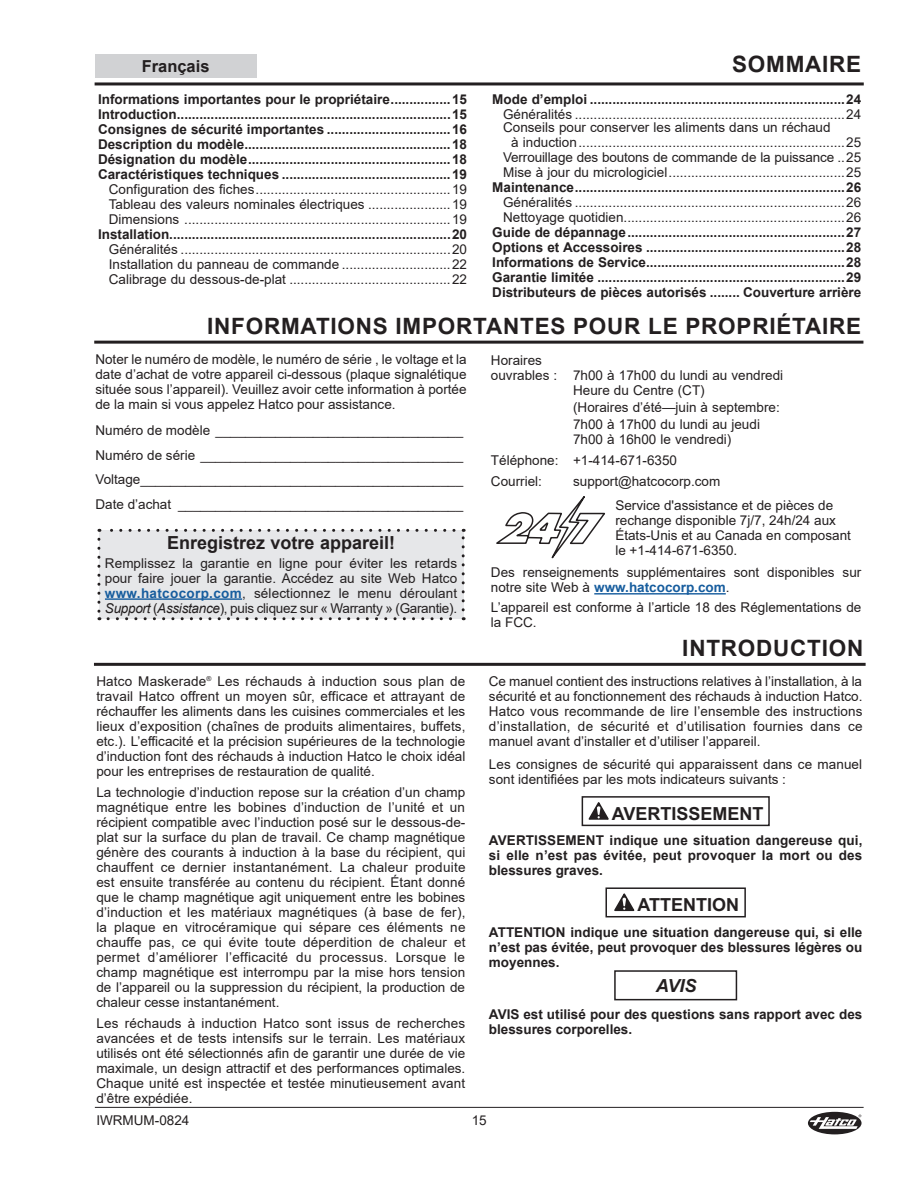
<style>
.page{position:relative;width:918px;height:1188px;background:#fff}
.page>*{position:absolute;margin:0;border:0;box-sizing:border-box;transform-origin:0 0}
.Sec_Header-Right{font:700 22.5px "Arial";letter-spacing:.035em;color:#231f20}
.Graphic{font:700 18px "Arial";color:#231f20}
.t1{font:italic 700 18px "Arial";color:#231f20}
.t2{font:700 16.5px "Arial";color:#231f20}
.Body{font:13.5px/15px "Arial";color:#231f20;text-align:justify}
.TOC_Level1{font:700 13.5px "Arial";color:#231f20}
.TOC_Level2{font:13.5px/15px "Arial";color:#231f20}
.Warning_text{font:700 13.5px/15px "Arial";color:#231f20;text-align:justify}
.s1{font-weight:700;color:#175d9e}
.s2{font-style:italic}
</style>
<div class="page">
<hr style="left:95px;top:82px;width:769px;height:3px;background:#231f20">
<div style="left:95px;top:54px;width:162px;height:23px;background:#d1d2d4"></div>
<hr style="left:95px;top:1107px;width:769px;height:1px;background:#231f20">
<svg style="left:808px;top:1112px;width:54px;height:22px"></svg>
<hr style="left:94px;top:663px;width:772px;height:3px;background:#231f20">
<hr style="left:94px;top:341px;width:769px;height:3px;background:#231f20">
<div style="left:99px;top:530px;width:364px;height:89px;background:#e6e7e9"></div>
<hr style="left:105px;top:598px;width:137px;height:2px;background:#175d9e">
<svg style="left:97px;top:539px;width:3px;height:81px"></svg>
<svg style="left:108px;top:617px;width:356px;height:3px"></svg>
<svg style="left:462px;top:529px;width:3px;height:81px"></svg>
<svg style="left:99px;top:529px;width:355px;height:3px"></svg>
<hr style="left:594px;top:593px;width:132px;height:2px;background:#175d9e">
<svg style="left:496px;top:496px;width:109px;height:63px"></svg>
<div style="left:582px;top:796px;width:188px;height:30px;border:2px solid #231f20"></div>
<svg style="left:588px;top:802px;width:21px;height:18px"></svg>
<svg style="left:614px;top:893px;width:21px;height:19px"></svg>
<div style="left:605px;top:887px;width:141px;height:30px;border:2px solid #231f20"></div>
<div style="left:614px;top:970px;width:123px;height:30px;border:2px solid #231f20"></div>
<p class="t2" style="left:142px;top:54px;width:69px">Français</p>
<p class="TOC_Level1" style="left:98px;top:90px;width:370px">Informations importantes pour le propriétaire................15</p>
<p class="TOC_Level1" style="left:98px;top:105px;width:370px">Introduction.........................................................................15</p>
<p class="TOC_Level1" style="left:98px;top:120px;width:370px">Consignes de sécurité importantes .................................16</p>
<p class="TOC_Level1" style="left:98px;top:135px;width:370px">Description du modèle.......................................................18</p>
<p class="TOC_Level1" style="left:98px;top:150px;width:370px">Désignation du modèle......................................................18</p>
<p class="TOC_Level1" style="left:98px;top:165px;width:370px">Caractéristiques techniques .............................................19</p>
<p class="TOC_Level2" style="left:109px;top:182px;width:360px">Configuration des fiches....................................................19</p>
<p class="TOC_Level2" style="left:109px;top:197px;width:360px">Tableau des valeurs nominales électriques ......................19</p>
<p class="TOC_Level2" style="left:109px;top:212px;width:360px">Dimensions .......................................................................19</p>
<p class="TOC_Level1" style="left:98px;top:225px;width:370px">Installation...........................................................................20</p>
<p class="TOC_Level2" style="left:109px;top:242px;width:360px">Généralités ........................................................................20</p>
<p class="TOC_Level2" style="left:109px;top:257px;width:360px">Installation du panneau de commande .............................22</p>
<p class="TOC_Level2" style="left:109px;top:272px;width:360px">Calibrage du dessous-de-plat ...........................................22</p>
<p class="Sec_Header-Right" style="left:732px;top:48px;width:131px">SOMMAIRE</p>
<p class="TOC_Level1" style="left:492px;top:90px;width:370px">Mode d’emploi ....................................................................24</p>
<p class="TOC_Level2" style="left:503px;top:107px;width:360px">Généralités ........................................................................24</p>
<p class="TOC_Level2" style="left:511px;top:120px;width:352px;text-indent:-8px">Conseils pour conserver les aliments dans un réchaud<br>à induction.......................................................................25</p>
<p class="TOC_Level2" style="left:503px;top:150px;width:360px">Verrouillage des boutons de commande de la puissance ..25</p>
<p class="TOC_Level2" style="left:503px;top:165px;width:360px">Mise à jour du micrologiciel...............................................25</p>
<p class="TOC_Level1" style="left:492px;top:178px;width:370px">Maintenance........................................................................26</p>
<p class="TOC_Level2" style="left:503px;top:195px;width:360px">Généralités ........................................................................26</p>
<p class="TOC_Level2" style="left:503px;top:210px;width:360px">Nettoyage quotidien...........................................................26</p>
<p class="TOC_Level1" style="left:492px;top:223px;width:370px">Guide de dépannage..........................................................27</p>
<p class="TOC_Level1" style="left:492px;top:238px;width:370px">Options et Accessoires .....................................................28</p>
<p class="TOC_Level1" style="left:492px;top:253px;width:370px">Informations de Service.....................................................28</p>
<p class="TOC_Level1" style="left:492px;top:268px;width:370px">Garantie limitée ..................................................................29</p>
<p class="TOC_Level1" style="left:492px;top:283px;width:370px">Distributeurs de pièces autorisés ........ Couverture arrière</p>
<p class="Sec_Header-Right" style="left:207px;top:310px;width:656px">INFORMATIONS IMPORTANTES POUR LE PROPRIÉTAIRE</p>
<p class="Body" style="left:95px;top:351px;width:373px">Noter le numéro de modèle, le numéro de série , le voltage et la date d’achat de votre appareil ci-dessous (plaque signalétique située sous l’appareil). Veuillez avoir cette information à portée de la main si vous appelez Hatco pour assistance.</p>
<p class="Body" style="left:95px;top:423px;width:369px">Numéro de modèle _________________________________</p>
<p class="Body" style="left:95px;top:447px;width:369px">Numéro de série ___________________________________</p>
<p class="Body" style="left:95px;top:472px;width:369px">Voltage___________________________________________</p>
<p class="Body" style="left:95px;top:496px;width:369px">Date d’achat ______________________________________</p>
<p class="Graphic" style="left:167px;top:530px;width:230px">Enregistrez votre appareil!</p>
<p class="Body" style="left:105px;top:555px;width:354px">Remplissez la garantie en ligne pour éviter les retards pour faire jouer la garantie. Accédez au site Web Hatco <span class="s1">www.hatcocorp.com</span>, sélectionnez le menu déroulant <span class="s2">Support</span> (<span class="s2">Assistance</span>), puis cliquez sur « Warranty » (Garantie).</p>
<p class="Body" style="left:491px;top:353px;width:53px">Horaires</p>
<p class="Body" style="left:491px;top:368px;width:294px">ouvrables : 7h00 à 17h00 du lundi au vendredi</p>
<p class="Body" style="left:573px;top:383px;width:133px">Heure du Centre (CT)</p>
<p class="Body" style="left:573px;top:400px;width:208px">(Horaires d’été—juin à septembre:</p>
<p class="Body" style="left:573px;top:417px;width:188px">7h00 à 17h00 du lundi au jeudi<br>7h00 à 16h00 le vendredi)</p>
<p class="Body" style="left:491px;top:453px;width:188px">Téléphone: +1-414-671-6350</p>
<p class="Body" style="left:491px;top:474px;width:53px">Courriel:</p>
<p class="Body" style="left:573px;top:474px;width:149px">support@hatcocorp.com</p>
<p class="Body" style="left:615px;top:497px;width:237px;text-align:left">Service d'assistance et de pièces de rechange disponible 7j/7, 24h/24 aux États-Unis et au Canada en composant le +1-414-671-6350.</p>
<p class="Body" style="left:491px;top:565px;width:372px">Des renseignements supplémentaires sont disponibles sur notre site Web à <span class="s1">www.hatcocorp.com</span>.</p>
<p class="Body" style="left:491px;top:599px;width:372px">L’appareil est conforme à l’article 18 des Réglementations de la FCC.</p>
<p class="Body" style="left:96px;top:673px;width:371px">Hatco Maskerade<sup>®</sup> Les réchauds à induction sous plan de travail Hatco offrent un moyen sûr, efficace et attrayant de réchauffer les aliments dans les cuisines commerciales et les lieux d’exposition (chaînes de produits alimentaires, buffets, etc.). L’efficacité et la précision supérieures de la technologie d’induction font des réchauds à induction Hatco le choix idéal pour les entreprises de restauration de qualité.</p>
<p class="Body" style="left:96px;top:785px;width:371px">La technologie d’induction repose sur la création d’un champ magnétique entre les bobines d’induction de l’unité et un récipient compatible avec l’induction posé sur le dessous-de&shy;plat sur la surface du plan de travail. Ce champ magnétique génère des courants à induction à la base du récipient, qui chauffent ce dernier instantanément. La chaleur produite est ensuite transférée au contenu du récipient. Étant donné que le champ magnétique agit uniquement entre les bobines d’induction et les matériaux magnétiques (à base de fer), la plaque en vitrocéramique qui sépare ces éléments ne chauffe pas, ce qui évite toute déperdition de chaleur et permet d’améliorer l’efficacité du processus. Lorsque le champ magnétique est interrompu par la mise hors tension de l’appareil ou la suppression du récipient, la production de chaleur cesse instantanément.</p>
<p class="Body" style="left:96px;top:1016px;width:371px">Les réchauds à induction Hatco sont issus de recherches avancées et de tests intensifs sur le terrain. Les matériaux utilisés ont été sélectionnés afin de garantir une durée de vie maximale, un design attractif et des performances optimales.<br>Chaque unité est inspectée et testée minutieusement avant d’être expédiée.</p>
<p class="Sec_Header-Right" style="left:682px;top:632px;width:183px">INTRODUCTION</p>
<p class="Body" style="left:489px;top:673px;width:375px">Ce manuel contient des instructions relatives à l’installation, à la sécurité et au fonctionnement des réchauds à induction Hatco.<br>Hatco vous recommande de lire l’ensemble des instructions d’installation, de sécurité et d’utilisation fournies dans ce manuel avant d’installer et d’utiliser l’appareil.</p>
<p class="Body" style="left:489px;top:757px;width:375px">Les consignes de sécurité qui apparaissent dans ce manuel sont identifiées par les mots indicateurs suivants :</p>
<p class="Graphic" style="left:612px;top:802px;width:153px">AVERTISSEMENT</p>
<p class="Warning_text" style="left:489px;top:833px;width:375px">AVERTISSEMENT indique une situation dangereuse qui, si elle n’est pas évitée, peut provoquer la mort ou des blessures graves.</p>
<p class="Graphic" style="left:638px;top:893px;width:103px">ATTENTION</p>
<p class="Warning_text" style="left:489px;top:925px;width:375px">ATTENTION indique une situation dangereuse qui, si elle n’est pas évitée, peut provoquer des blessures légères ou moyennes.</p>
<p class="t1" style="left:656px;top:974px;width:42px">AVIS</p>
<p class="Warning_text" style="left:489px;top:1007px;width:375px">AVIS est utilisé pour des questions sans rapport avec des blessures corporelles.</p>
<p class="Body" style="left:96px;top:1113px;width:95px">IWRMUM-0824</p>
<p class="Body" style="left:472px;top:1113px;width:17px">15</p>
</div>
